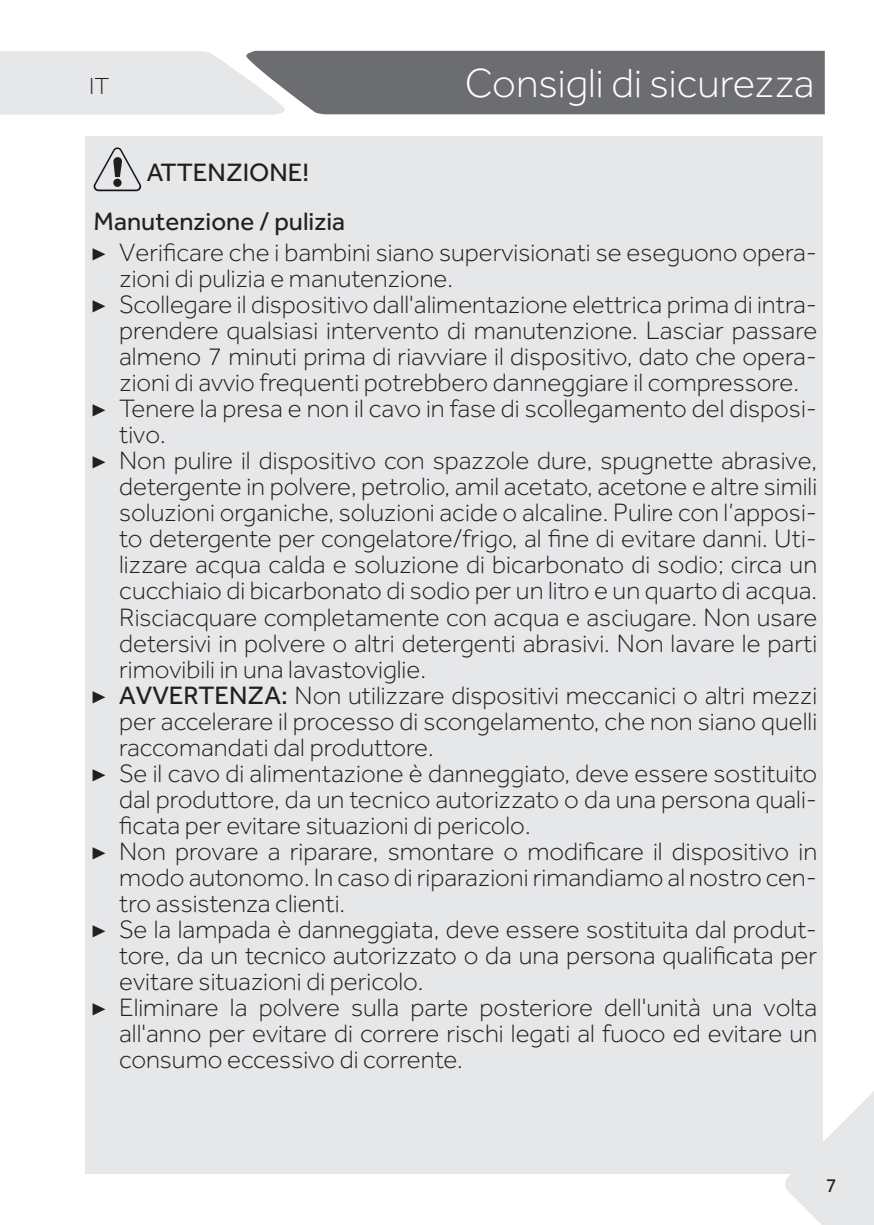
<style>
.page{position:relative;width:874px;height:1225px;background:#fff}
.page>*{position:absolute;margin:0;border:0;box-sizing:border-box;transform-origin:0 0}
.t1{font:300 42px "Effra";color:#fff}
.t2{font:300 26px "Effra";color:#231f20}
.t3{font:26px/48.6px "Effra";color:#231f20}
.t4{font:300 24px "Effra";color:#231f20}
.t5{font:20px "Effra";color:#231f20}
.s1{font-family:"Minion Pro";font-weight:400}
.s2{font-family:"Minion Pro"}
.s3{font-weight:400}
</style>
<div class="page">
<svg style="left:785px;top:1062px;width:88px;height:163px"></svg>
<svg style="left:0;top:51px;width:824px;height:64px;background:#c5c6c8"></svg>
<div style="left:366px;top:52px;width:448px;height:61px;background:#6c6d70"></div>
<div style="left:85px;top:136px;width:737px;height:1038px;background:#e6e7e9"></div>
<svg style="left:94px;top:147px;width:47px;height:44px"></svg>
<div style="left:113px;top:179px;width:8px;height:8px;background:#231f20;border-radius:50%"></div>
<p class="t4" style="left:89px;top:72px;width:22px">IT</p>
<h1 class="t1" style="left:464px;top:59px;width:351px">Consigli di sicurezza</h1>
<p class="t3" style="left:94px;top:148px;width:253px;text-indent:53px">ATTENZIONE!<br>Manutenzione / pulizia</p>
<p class="t2" style="left:91px;top:238px;width:727px"><span class="s1">▶</span> Verificare che i bambini siano supervisionati se eseguono opera-</p>
<p class="t2" style="left:119px;top:264px;width:335px">zioni di pulizia e manutenzione.</p>
<p class="t2" style="left:91px;top:290px;width:727px"><span class="s1">▶</span> Scollegare il dispositivo dall'alimentazione elettrica prima di intra-</p>
<p class="t2" style="left:119px;top:316px;width:699px">prendere qualsiasi intervento di manutenzione. Lasciar passare</p>
<p class="t2" style="left:119px;top:342px;width:699px">almeno 7 minuti prima di riavviare il dispositivo, dato che opera-</p>
<p class="t2" style="left:119px;top:368px;width:681px">zioni di avvio frequenti potrebbero danneggiare il compressore.</p>
<p class="t2" style="left:91px;top:394px;width:727px"><span class="s1">▶</span> Tenere la presa e non il cavo in fase di scollegamento del disposi-</p>
<p class="t2" style="left:119px;top:420px;width:48px">tivo.</p>
<p class="t2" style="left:91px;top:446px;width:727px"><span class="s1">▶</span> Non pulire il dispositivo con spazzole dure, spugnette abrasive,</p>
<p class="t2" style="left:119px;top:472px;width:699px">detergente in polvere, petrolio, amil acetato, acetone e altre simili</p>
<p class="t2" style="left:119px;top:498px;width:699px">soluzioni organiche, soluzioni acide o alcaline. Pulire con l’apposi-</p>
<p class="t2" style="left:119px;top:524px;width:699px">to detergente per congelatore/frigo, al fine di evitare danni. Uti-</p>
<p class="t2" style="left:119px;top:550px;width:699px">lizzare acqua calda e soluzione di bicarbonato di sodio; circa un</p>
<p class="t2" style="left:119px;top:576px;width:699px">cucchiaio di bicarbonato di sodio per un litro e un quarto di acqua.</p>
<p class="t2" style="left:119px;top:602px;width:699px">Risciacquare completamente con acqua e asciugare. Non usare</p>
<p class="t2" style="left:119px;top:628px;width:699px">detersivi in polvere o altri detergenti abrasivi. Non lavare le parti</p>
<p class="t2" style="left:119px;top:654px;width:308px">rimovibili in una lavastoviglie.</p>
<p class="t3" style="left:91px;top:670px;width:63px"><span class="s2">▶</span> Avvertenza</p>
<p class="t2" style="left:281px;top:680px;width:537px"><span class="s3">:</span> Non utilizzare dispositivi meccanici o altri mezzi</p>
<p class="t2" style="left:119px;top:706px;width:699px">per accelerare il processo di scongelamento, che non siano quelli</p>
<p class="t2" style="left:119px;top:732px;width:316px">raccomandati dal produttore.</p>
<p class="t2" style="left:91px;top:758px;width:727px"><span class="s1">▶</span> Se il cavo di alimentazione è danneggiato, deve essere sostituito</p>
<p class="t2" style="left:119px;top:784px;width:699px">dal produttore, da un tecnico autorizzato o da una persona quali-</p>
<p class="t2" style="left:119px;top:810px;width:413px">ficata per evitare situazioni di pericolo.</p>
<p class="t2" style="left:91px;top:836px;width:727px"><span class="s1">▶</span> Non provare a riparare, smontare o modificare il dispositivo in</p>
<p class="t2" style="left:119px;top:862px;width:699px">modo autonomo. In caso di riparazioni rimandiamo al nostro cen-</p>
<p class="t2" style="left:119px;top:888px;width:227px">tro assistenza clienti.</p>
<p class="t2" style="left:91px;top:914px;width:727px"><span class="s1">▶</span> Se la lampada è danneggiata, deve essere sostituita dal produt-</p>
<p class="t2" style="left:119px;top:940px;width:699px">tore, da un tecnico autorizzato o da una persona qualificata per</p>
<p class="t2" style="left:119px;top:966px;width:306px">evitare situazioni di pericolo.</p>
<p class="t2" style="left:91px;top:992px;width:727px"><span class="s1">▶</span> Eliminare la polvere sulla parte posteriore dell'unità una volta</p>
<p class="t2" style="left:119px;top:1018px;width:699px">all'anno per evitare di correre rischi legati al fuoco ed evitare un</p>
<p class="t2" style="left:119px;top:1044px;width:345px">consumo eccessivo di corrente.</p>
<p class="t5" style="left:825px;top:1173px;width:12px">7</p>
</div>
